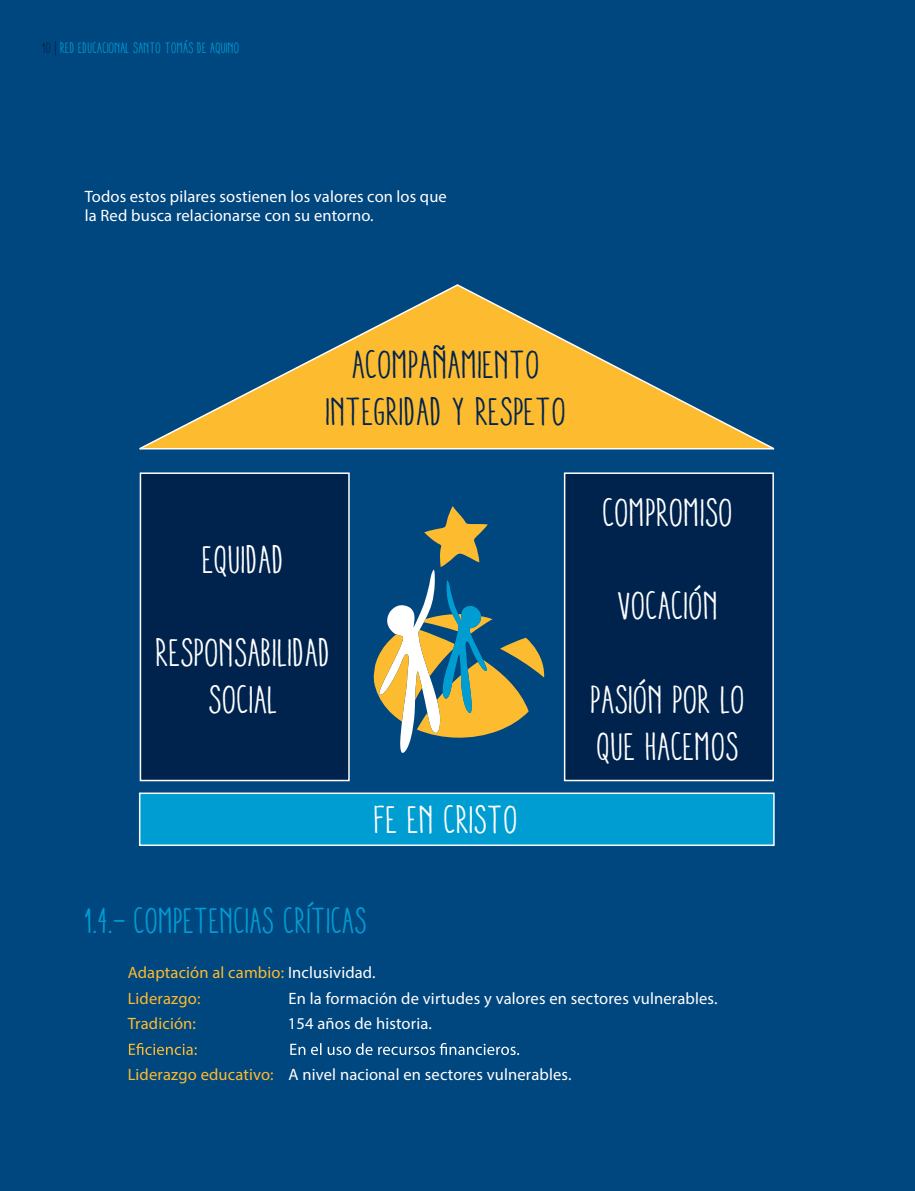
<style>
.page{position:relative;width:915px;height:1191px;background:#fff}
.page>*{position:absolute;margin:0;border:0;box-sizing:border-box;transform-origin:0 0}
.t1{font:condensed 39px/46.8px "Aracne";color:#fff;text-align:center}
.t2{font:condensed 39px/46.8px "Aracne";color:#00234e;text-align:center}
.t3{font:condensed 36px "Aracne";color:#009dd3}
.t4{font:16.5px/19.8px "Myriad Pro";letter-spacing:.01em;color:#fff}
.t5{font:16.5px/25.5px "Myriad Pro";letter-spacing:.01em;color:#fdbb30}
.t6{font:condensed 15px "Aracne";color:#009dd3}
.s1{color:#00234e}
.s2{color:#fff}
.s3{color:#fdbb30}
</style>
<div class="page">
<div style="left:0;top:0;width:914px;height:1191px;background:#00467f"></div>
<svg style="left:139px;top:284px;width:636px;height:166px"></svg>
<div style="left:140px;top:473px;width:209px;height:307px;background:#00234e"></div>
<div style="left:140px;top:472px;width:209px;height:309px;border:2px solid #fff"></div>
<div style="left:564px;top:473px;width:208px;height:307px;background:#00234e"></div>
<div style="left:563px;top:472px;width:210px;height:309px;border:2px solid #fff"></div>
<div style="left:140px;top:793px;width:633px;height:52px;background:#009dd3"></div>
<div style="left:139px;top:792px;width:635px;height:54px;border:2px solid #fff"></div>
<svg style="left:373px;top:506px;width:171px;height:247px"></svg>
<svg style="left:129px;top:1043px;width:67px;height:12px"></svg>
<svg style="left:290px;top:1043px;width:229px;height:12px"></svg>
<p class="t6" style="left:43px;top:39px;width:198px"><span class="s1">10 |</span> RED EDUCACIONAL SANTO TOMÁS DE AQUINO</p>
<p class="t4" style="left:85px;top:186px;width:363px">Todos estos pilares sostienen los valores con los que la Red busca relacionarse con su entorno.</p>
<p class="t2" style="left:326px;top:340px;width:242px">ACOMPAÑAMIENTO<br>INTEGRIDAD Y RESPETO</p>
<p class="t1" style="left:203px;top:535px;width:84px">EQUIDAD</p>
<p class="t1" style="left:156px;top:628px;width:176px">RESPONSABILIDAD<br>SOCIAL</p>
<p class="t1" style="left:375px;top:795px;width:145px">FE EN CRISTO</p>
<p class="t1" style="left:603px;top:488px;width:132px">COMPROMISO</p>
<p class="t1" style="left:618px;top:582px;width:103px">VOCACIÓN</p>
<p class="t1" style="left:591px;top:675px;width:156px;text-align:left">PASIÓN POR LO<br>QUE HACEMOS</p>
<p class="t3" style="left:85px;top:899px;width:284px">1.4.- COMPETENCIAS CRÍTICAS</p>
<p class="t5" style="left:128px;top:959px;width:249px">Adaptación al cambio: <span class="s2">Inclusividad.<br></span>Liderazgo:</p>
<p class="t4" style="left:288px;top:988px;width:430px">En la formación de virtudes y valores en sectores vulnerables.</p>
<p class="t5" style="left:128px;top:1010px;width:70px">Tradición:</p>
<p class="t4" style="left:288px;top:1013px;width:146px">154 años de historia.</p>
<p class="t4" style="left:128px;top:1064px;width:445px"><span class="s3">Liderazgo educativo:</span> A nivel nacional en sectores vulnerables.</p>
</div>
